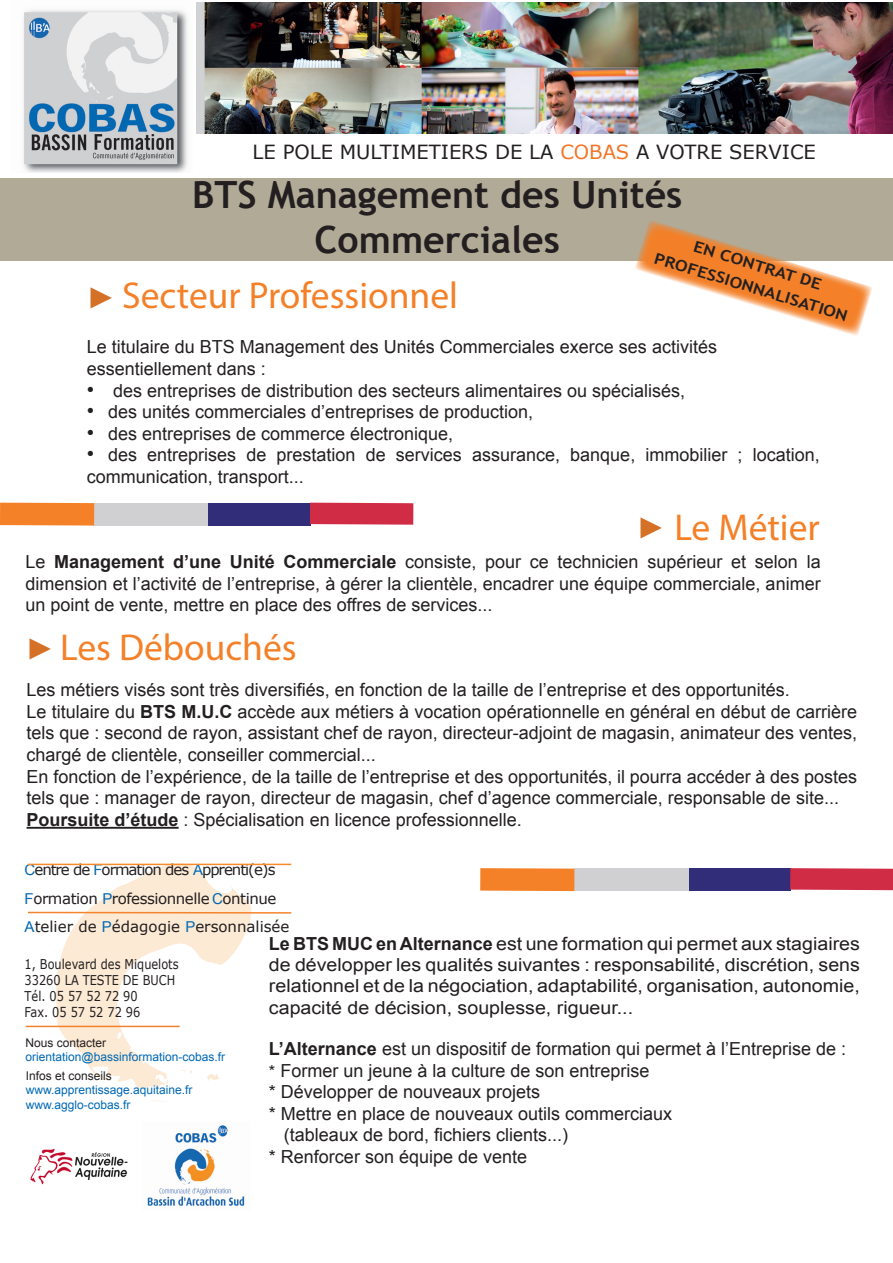
<style>
.page{position:relative;width:893px;height:1263px;background:#fff}
.page>*{position:absolute;margin:0;border:0;box-sizing:border-box;transform-origin:0 0}
.Titre{font:37.5px "Myriad Pro";color:#f48028}
.t1{font:700 37.5px "Trebuchet MS";color:#231f20}
.t2{font:30px "Times New Roman";color:#d57127}
.t3{font:19.5px "MS Reference Sans Serif";color:#231f20}
.Corps_de_texte{font:18px/21.6px "Arial";color:#231f20}
.Corps_de_texte-2{font:18px/21.1px "Arial";color:#231f20;text-align:justify;scale:1.09 1}
.web{font:18px "Arial";color:#231f20}
.t4{font:700 15.3px/22.5px "Trebuchet MS";color:#231f20;text-align:center;scale:1.18 1}
.t5{font:15px "Verdana";letter-spacing:-.07em;color:#231f20}
.t6{font:15px "Verdana";letter-spacing:-.03em;color:#231f20}
.t7{font:15px "Verdana";color:#231f20}
.t8{font:13.5px "Verdana";color:#231f20;scale:.84 1}
.t9{font:12px "Arial";color:#0168b3}
.t10{font:12px "Arial";color:#231f20}
.s1{color:#f47527}
.s2{font-size:21px}
.s3{font-weight:700}
.s4{font-family:"Arial";color:#0168b3}
.s5{font-size:16.5px}
</style>
<div class="page">
<img style="left:147px;top:1125px;width:98px;height:81px">
<img style="left:30px;top:1149px;width:98px;height:36px">
<div style="left:0;top:178px;width:893px;height:83px;background:#b1aa96"></div>
<div style="left:208px;top:503px;width:102px;height:23px;background:#312d78"></div>
<div style="left:93px;top:503px;width:115px;height:23px;background:#d0d0d2"></div>
<div style="left:310px;top:503px;width:103px;height:22px;background:#d02c45"></div>
<div style="left:0;top:503px;width:94px;height:22px;background:#f48028"></div>
<div style="left:688px;top:868px;width:102px;height:23px;background:#312d78"></div>
<div style="left:574px;top:868px;width:114px;height:23px;background:#d0d0d2"></div>
<svg style="left:790px;top:868px;width:103px;height:22px;background:#d0314a"></svg>
<svg style="left:480px;top:868px;width:94px;height:23px;background:#f4832d"></svg>
<svg style="left:635px;top:220px;width:237px;height:116px"></svg>
<hr style="left:27px;top:827px;width:152px;height:2px;background:#231f20">
<svg style="left:152px;top:1100px;width:14px;height:2px"></svg>
<svg style="left:53px;top:863px;width:203px;height:225px"></svg>
<hr style="left:28px;top:864px;width:263px;height:1px;background:#f58b2c">
<hr style="left:28px;top:912px;width:263px;height:2px;background:#f5842e">
<hr style="left:26px;top:1026px;width:154px;height:1px;background:#f5822e">
<img style="left:23px;top:10px;width:165px;height:162px">
<img style="left:197px;top:2px;width:696px;height:131px">
<p class="t3" style="left:253px;top:140px;width:565px">LE POLE MULTIMETIERS DE LA <span class="s1">COBAS</span> A VOTRE SERVICE</p>
<p class="t1" style="left:192px;top:172px;width:492px">BTS Management des Unités</p>
<p class="t1" style="left:315px;top:217px;width:247px">Commerciales</p>
<p class="Titre" style="left:122px;top:272px;width:338px">Secteur Professionnel</p>
<p class="t4" style="left:665px;top:225px;width:172px;rotate:17deg">EN CONTRAT DE<br>PROFESSIONNALISATION</p>
<p class="Corps_de_texte" style="left:87px;top:336px;width:632px">Le titulaire du BTS Management des Unités Commerciales exerce ses activités</p>
<p class="Corps_de_texte" style="left:87px;top:358px;width:181px">essentiellement dans :</p>
<p class="Corps_de_texte" style="left:87px;top:380px;width:600px"><span class="s2">•</span> des entreprises de distribution des secteurs alimentaires ou spécialisés,</p>
<p class="Corps_de_texte" style="left:87px;top:401px;width:448px"><span class="s2">•</span> des unités commerciales d’entreprises de production,</p>
<p class="Corps_de_texte" style="left:87px;top:423px;width:368px"><span class="s2">•</span> des entreprises de commerce électronique,</p>
<p class="Corps_de_texte" style="left:87px;top:444px;width:735px"><span class="s2">•</span> des entreprises de prestation de services assurance, banque, immobilier ; location, communication, transport...</p>
<p class="t2" style="left:86px;top:278px;width:31px">►</p>
<p class="t2" style="left:636px;top:508px;width:31px">►</p>
<p class="Titre" style="left:674px;top:504px;width:147px">Le Métier</p>
<p class="Corps_de_texte" style="left:26px;top:551px;width:797px;text-align:justify">Le <span class="s3">Management d’une Unité Commerciale</span> consiste, pour ce technicien supérieur et selon la dimension et l’activité de l’entreprise, à gérer la clientèle, encadrer une équipe commerciale, animer un point de vente, mettre en place des offres de services...</p>
<p class="t2" style="left:25px;top:629px;width:31px">►</p>
<p class="Titre" style="left:60px;top:625px;width:238px">Les Débouchés</p>
<p class="Corps_de_texte" style="left:27px;top:679px;width:765px">Les métiers visés sont très diversifiés, en fonction de la taille de l’entreprise et des opportunités.</p>
<p class="Corps_de_texte" style="left:27px;top:701px;width:832px;text-align:justify">Le titulaire du <span class="s3">BTS M.U.C</span> accède aux métiers à vocation opérationnelle en général en début de carrière tels que : second de rayon, assistant chef de rayon, directeur-adjoint de magasin, animateur des ventes, chargé de clientèle, conseiller commercial...</p>
<p class="Corps_de_texte" style="left:27px;top:766px;width:832px">En fonction de l’expérience, de la taille de l’entreprise et des opportunités, il pourra accéder à des postes tels que : manager de rayon, directeur de magasin, chef d’agence commerciale, responsable de site...</p>
<p class="Corps_de_texte" style="left:27px;top:809px;width:497px"><span class="s3">Poursuite d’étude</span> : Spécialisation en licence professionnelle.</p>
<p class="t5" style="left:25px;top:859px;width:252px"><span class="s4">C</span>entre de <span class="s4">F</span>ormation des <span class="s4">A</span>pprenti(e)s</p>
<p class="t6" style="left:25px;top:888px;width:253px"><span class="s4">F</span>ormation <span class="s4">P</span>rofessionnelle <span class="s4">C</span>ontinue</p>
<p class="t7" style="left:25px;top:916px;width:266px"><span class="s4">A</span>telier de <span class="s4">P</span>édagogie <span class="s4">P</span>ersonnalisée</p>
<p class="t8" style="left:25px;top:954px;width:185px">1, Boulevard des Miquelots</p>
<p class="t8" style="left:25px;top:970px;width:181px">33260 LA TESTE DE BUCH</p>
<p class="t8" style="left:25px;top:987px;width:136px">Tél. 05 57 52 72 90</p>
<p class="t8" style="left:25px;top:1003px;width:139px">Fax. 05 57 52 72 96</p>
<p class="t10" style="left:26px;top:1034px;width:82px">Nous contacter</p>
<p class="t9" style="left:26px;top:1049px;width:201px">orientation@bassinformation-cobas.fr</p>
<p class="Corps_de_texte-2" style="left:269px;top:933px;width:544px"><span class="s3">Le BTS MUC en Alternance</span> est une formation qui permet aux stagiaires de développer les qualités suivantes : responsabilité, discrétion, sens relationnel et de la négociation, adaptabilité, organisation, autonomie, capacité de décision, souplesse, rigueur...</p>
<p class="Corps_de_texte" style="left:269px;top:1038px;width:579px"><span class="s3">L’Alternance</span> est un dispositif de formation qui permet à l’Entreprise de :</p>
<p class="web" style="left:269px;top:1058px;width:382px"><span class="s5">*</span> Former un jeune à la culture de son entreprise</p>
<p class="web" style="left:269px;top:1080px;width:273px">* Développer de nouveaux projets</p>
<p class="web" style="left:269px;top:1102px;width:405px">* Mettre en place de nouveaux outils commerciaux</p>
<p class="web" style="left:284px;top:1123px;width:286px">(tableaux de bord, fichiers clients...)</p>
<p class="web" style="left:269px;top:1145px;width:260px">* Renforcer son équipe de vente</p>
<p class="t10" style="left:26px;top:1068px;width:88px">Infos et conseils</p>
<p class="t9" style="left:26px;top:1082px;width:168px">www.apprentissage.aquitaine.fr</p>
<p class="t9" style="left:26px;top:1096px;width:106px">www.agglo-cobas.fr</p>
</div>
